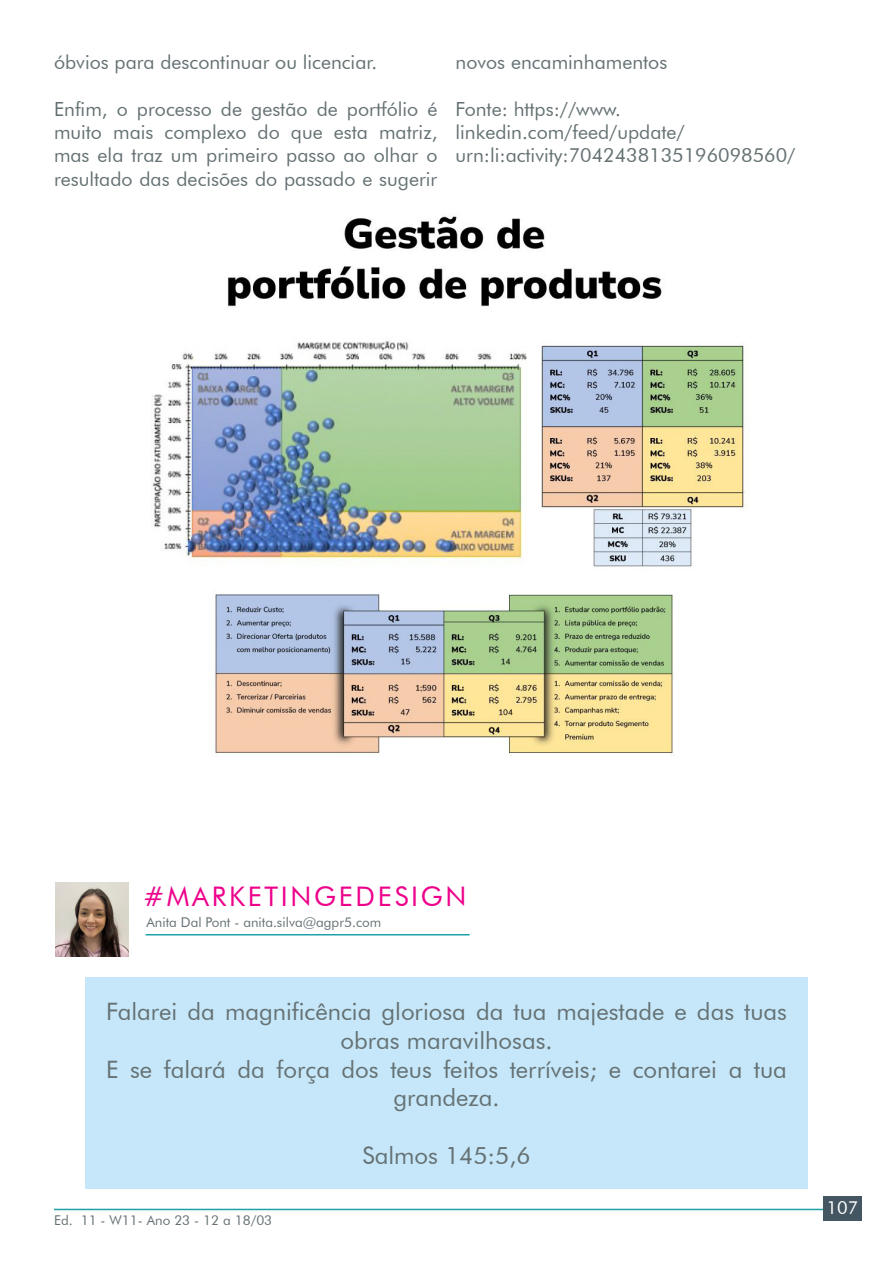
<style>
.page{position:relative;width:893px;height:1263px;background:#fff}
.page>*{position:absolute;margin:0;border:0;box-sizing:border-box;transform-origin:0 0}
.t1{font:27px "Futura BT";letter-spacing:.1em;color:#ed028c}
.t2{font:24px/28.8px "Futura BT";color:#657173;text-align:center}
.t3{font:19.5px/23.4px "Futura BT";color:#657173;text-align:justify}
.t4{font:18px "Futura BT";color:#fff}
.t5{font:13.5px "Futura BT";color:#657173}
</style>
<div class="page">
<hr style="left:54px;top:1209px;width:785px;height:1px;background:#1ea2aa">
<div style="left:823px;top:1197px;width:39px;height:24px;background:#445662"></div>
<div style="left:85px;top:977px;width:723px;height:211px;background:#c5e7f9"></div>
<hr style="left:146px;top:934px;width:324px;height:1px;background:#1ea2aa">
<img style="left:55px;top:882px;width:74px;height:74px">
<img style="left:152px;top:216px;width:594px;height:539px">
<p class="t3" style="left:54px;top:50px;width:325px">óbvios para descontinuar ou licenciar.</p>
<p class="t3" style="left:54px;top:97px;width:385px">Enfim, o processo de gestão de portfólio é muito mais complexo do que esta matriz, mas ela traz um primeiro passo ao olhar o resultado das decisões do passado e sugerir</p>
<p class="t3" style="left:455px;top:50px;width:213px">novos encaminhamentos</p>
<p class="t3" style="left:455px;top:97px;width:341px;text-align:left">Fonte: https://www. linkedin.com/feed/update/ urn:li:activity:7042438135196098560/</p>
<p class="t1" style="left:144px;top:879px;width:325px">#MARKETINGEDESIGN</p>
<p class="t5" style="left:147px;top:914px;width:236px">Anita Dal Pont - anita.silva@agpr5.com</p>
<p class="t2" style="left:106px;top:997px;width:682px">Falarei da magnificência gloriosa da tua majestade e das tuas obras maravilhosas.</p>
<p class="t2" style="left:106px;top:1054px;width:682px">E se falará da força dos teus feitos terríveis; e contarei a tua grandeza.</p>
<p class="t2" style="left:362px;top:1141px;width:170px">Salmos 145:5,6</p>
<p class="t5" style="left:54px;top:1212px;width:220px">Ed. 11 - W11- Ano 23 - 12 a 18/03</p>
<p class="t4" style="left:826px;top:1197px;width:33px">107</p>
</div>
